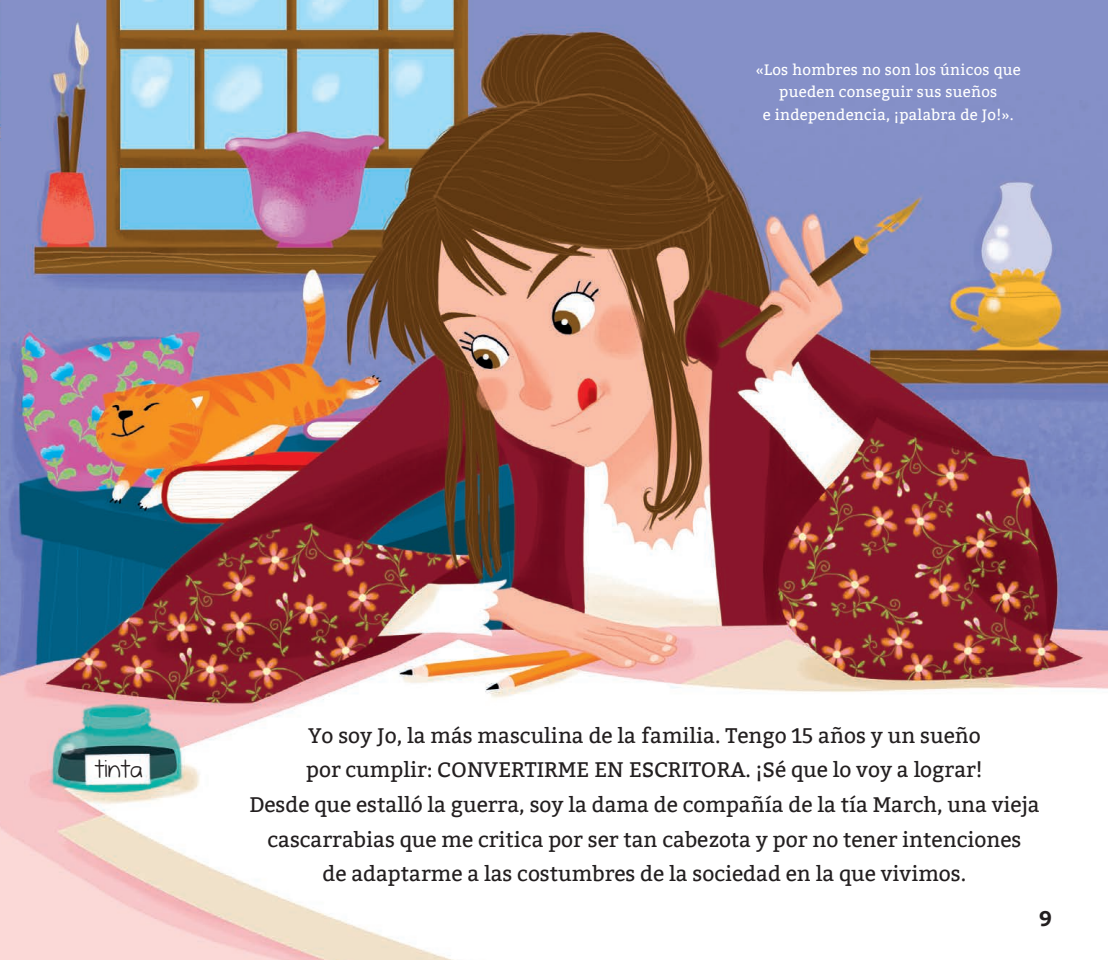
<style>
.page{position:relative;width:1108px;height:960px;background:#fff}
.page>*{position:absolute;margin:0;border:0;box-sizing:border-box;transform-origin:0 0}
.t1{font:30px "Burst My Bubble";color:#231f20}
.t2{font:700 21.15px "Bitter";color:#231f20}
.t3{font:21px/34.5px "Bitter";color:#231f20;text-align:center}
.t4{font:15px/22.5px "Bitter";letter-spacing:.02em;color:#fff;text-align:center}
</style>
<div class="page">
<img style="left:0;top:0;width:1108px;height:959px">
<p class="t4" style="left:756px;top:59px;width:266px">«Los hombres no son los únicos que pueden conseguir sus sueños<br>e independencia, ¡palabra de Jo!».</p>
<h1 class="t1" style="left:95px;top:756px;width:49px">tinta</h1>
<p class="t3" style="left:249px;top:718px;width:792px">Yo soy Jo, la más masculina de la familia. Tengo 15 años y un sueño<br>por cumplir: CONVERTIRME EN ESCRITORA. ¡Sé que lo voy a lograr!<br>Desde que estalló la guerra, soy la dama de compañía de la tía March, una vieja cascarrabias que me critica por ser tan cabezota y por no tener intenciones<br>de adaptarme a las costumbres de la sociedad en la que vivimos.</p>
<p class="t2" style="left:1039px;top:905px;width:15px">9</p>
</div>
